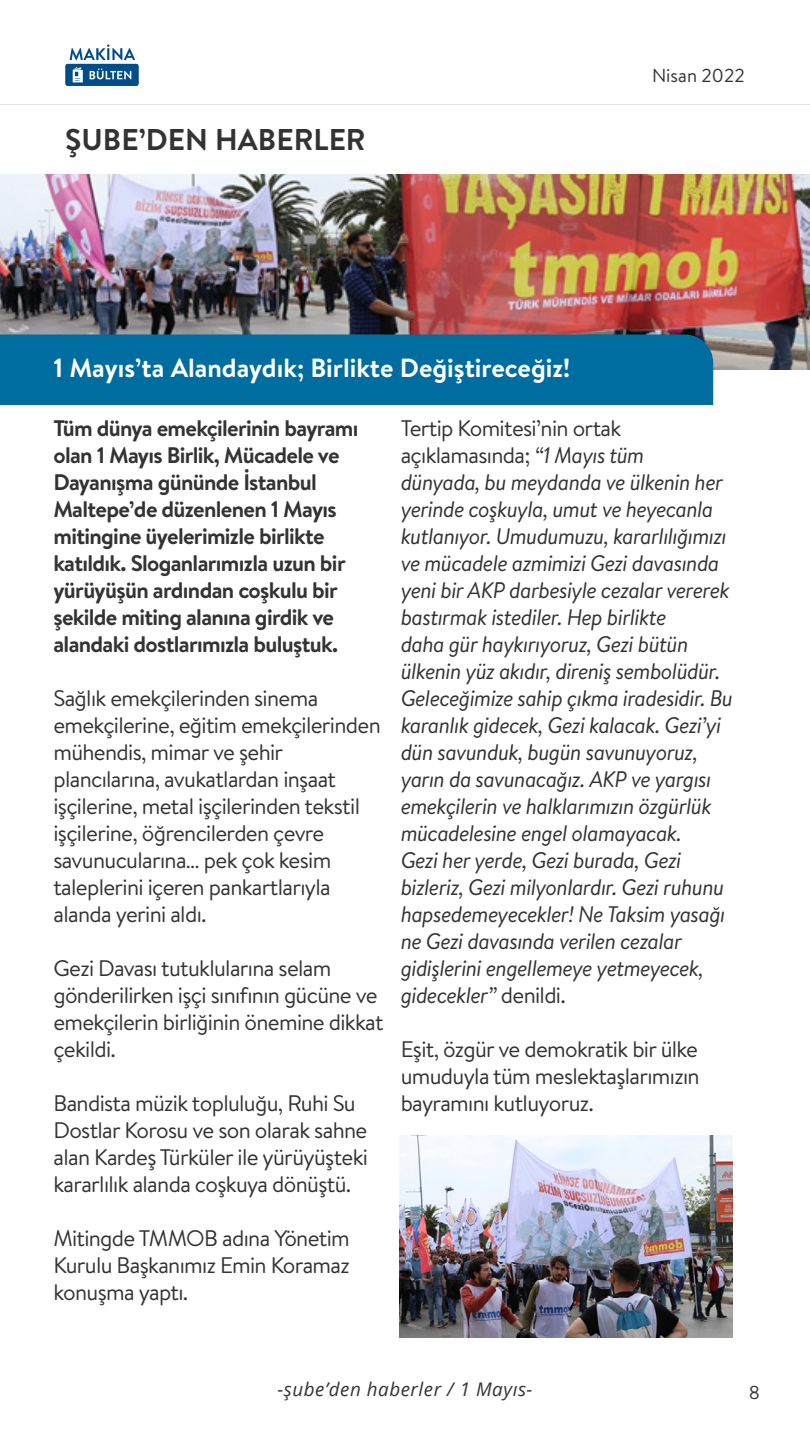
<style>
.page{position:relative;width:810px;height:1440px;background:#fff}
.page>*{position:absolute;margin:0;border:0;box-sizing:border-box;transform-origin:0 0}
.t1{font:700 30px "Brandon Text";color:#333}
.t2{font:700 26.25px "Brandon Text";color:#fff}
.t3{font:italic 22.5px/27px "Brandon Text";letter-spacing:-.03em;color:#333}
.t4{font:22.5px/27px "Brandon Text";letter-spacing:-.03em;color:#333}
.t5{font:700 22.5px/27px "Brandon Text";letter-spacing:-.03em;color:#333}
.t6{font:italic 18.75px "Open Sans";letter-spacing:.03em;color:#333}
.t7{font:18.75px "Brandon Text";color:#333}
.s1{font-style:normal}
</style>
<div class="page">
<img style="left:0;top:175px;width:810px;height:195px">
<hr style="left:0;top:104px;width:810px;height:1px;background:#e3e3e2">
<div style="left:65px;top:64px;width:74px;height:22px;background:#004d8c;border-radius:2px"></div>
<svg style="left:70px;top:44px;width:65px;height:16px"></svg>
<svg style="left:90px;top:69px;width:41px;height:10px"></svg>
<svg style="left:73px;top:67px;width:10px;height:15px"></svg>
<div style="left:0;top:334px;width:713px;height:71px;background:#006da1"></div>
<img style="left:400px;top:1136px;width:333px;height:201px">
<h1 class="t1" style="left:65px;top:119px;width:302px">ŞUBE’DEN HABERLER</h1>
<p class="t2" style="left:53px;top:350px;width:518px">1 Mayıs’ta Alandaydık; Birlikte Değiştireceğiz!</p>
<p class="t7" style="left:652px;top:63px;width:94px">Nisan 2022</p>
<p class="t5" style="left:53px;top:414px;width:307px">Tüm dünya emekçilerinin bayramı olan 1 Mayıs Birlik, Mücadele ve<br>Dayanışma gününde İstanbul<br>Maltepe’de düzenlenen 1 Mayıs mitingine üyelerimizle birlikte katıldık. Sloganlarımızla uzun bir yürüyüşün ardından coşkulu bir şekilde miting alanına girdik ve alandaki dostlarımızla buluştuk.</p>
<p class="t4" style="left:53px;top:684px;width:329px">Sağlık emekçilerinden sinema emekçilerine, eğitim emekçilerinden mühendis, mimar ve şehir plancılarına, avukatlardan inşaat işçilerine, metal işçilerinden tekstil işçilerine, öğrencilerden çevre savunucularına… pek çok kesim taleplerini içeren pankartlarıyla alanda yerini aldı.</p>
<p class="t4" style="left:53px;top:954px;width:332px">Gezi Davası tutuklularına selam gönderilirken işçi sınıfının gücüne ve emekçilerin birliğinin önemine dikkat çekildi.</p>
<p class="t4" style="left:53px;top:1089px;width:316px">Bandista müzik topluluğu, Ruhi Su Dostlar Korosu ve son olarak sahne alan Kardeş Türküler ile yürüyüşteki kararlılık alanda coşkuya dönüştü.</p>
<p class="t4" style="left:53px;top:1224px;width:298px;text-align:justify">Mitingde TMMOB adına Yönetim Kurulu Başkanımız Emin Koramaz konuşma yaptı.</p>
<p class="t3" style="left:401px;top:414px;width:334px"><span class="s1">Tertip Komitesi’nin ortak açıklamasında;</span> “1 Mayıs tüm<br>dünyada, bu meydanda ve ülkenin her yerinde coşkuyla, umut ve heyecanla kutlanıyor. Umudumuzu, kararlılığımızı ve mücadele azmimizi Gezi davasında yeni bir AKP darbesiyle cezalar vererek bastırmak istediler. Hep birlikte<br>daha gür haykırıyoruz, Gezi bütün ülkenin yüz akıdır, direniş sembolüdür.<br>Geleceğimize sahip çıkma iradesidir. Bu karanlık gidecek, Gezi kalacak. Gezi’yi dün savunduk, bugün savunuyoruz, yarın da savunacağız. AKP ve yargısı emekçilerin ve halklarımızın özgürlük mücadelesine engel olamayacak.<br>Gezi her yerde, Gezi burada, Gezi bizleriz, Gezi milyonlardır. Gezi ruhunu hapsedemeyecekler! Ne Taksim yasağı ne Gezi davasında verilen cezalar gidişlerini engellemeye yetmeyecek, gidecekler” <span class="s1">denildi.</span></p>
<p class="t4" style="left:401px;top:1035px;width:301px;text-align:justify">Eşit, özgür ve demokratik bir ülke umuduyla tüm meslektaşlarımızın bayramını kutluyoruz.</p>
<p class="t6" style="left:278px;top:1376px;width:256px">-şube’den haberler / 1 Mayıs-</p>
<p class="t7" style="left:749px;top:1379px;width:13px">8</p>
</div>
